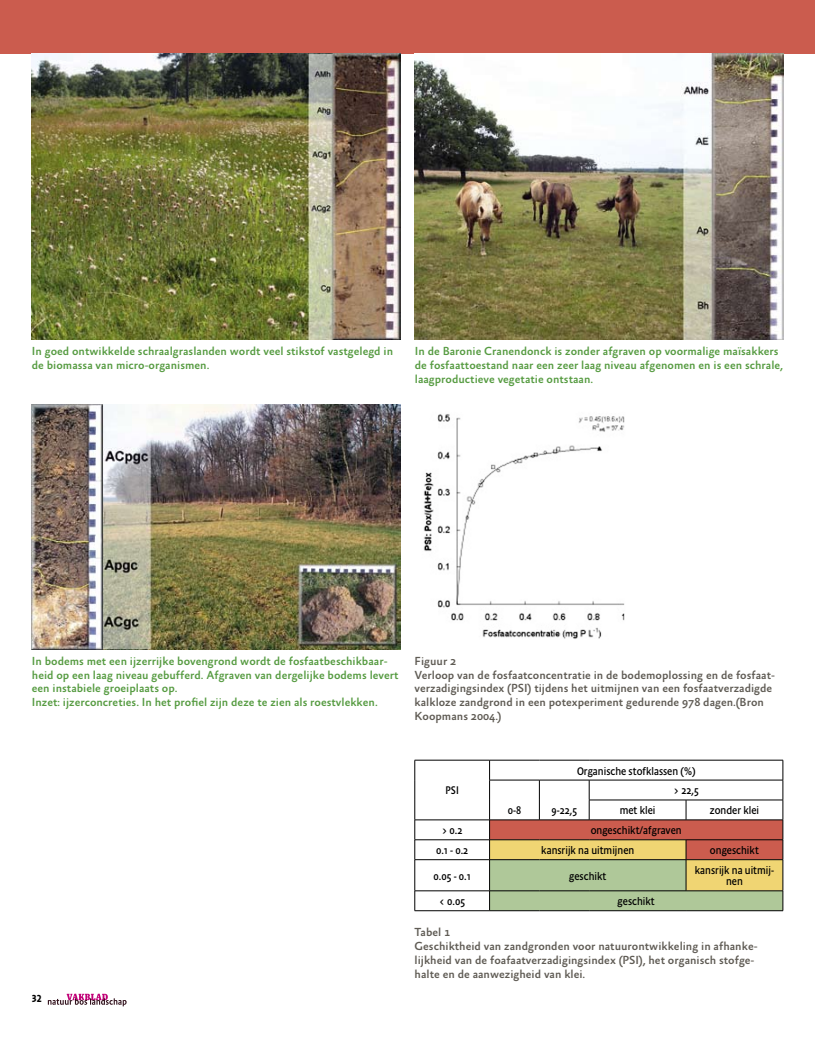
<style>
.page{position:relative;width:815px;height:1046px;background:#fff}
.page>*{position:absolute;margin:0;border:0;box-sizing:border-box;transform-origin:0 0}
.t1{font:500 11.88px/13.8px "Absara Sans";color:#569b41}
.t2{font:500 11.88px/13.8px "Absara Sans";color:#5f5b54}
.t3{font:11.25px/11.2px "Absara Sans Head";color:#000;text-align:center}
.t4{font:500 10.38px "Absara Sans TF Head";color:#000}
</style>
<div class="page">
<svg style="left:48px;top:993px;width:79px;height:13px"></svg>
<div style="left:0;top:0;width:815px;height:53px;background:#cb5c4e"></div>
<img style="left:424px;top:414px;width:201px;height:225px">
<hr style="left:415px;top:819px;width:75px;height:1px;background:#000">
<hr style="left:415px;top:839px;width:75px;height:1px;background:#000">
<hr style="left:415px;top:859px;width:75px;height:1px;background:#000">
<hr style="left:415px;top:890px;width:75px;height:1px;background:#000">
<hr style="left:415px;top:759px;width:75px;height:1px;background:#000">
<hr style="left:490px;top:759px;width:49px;height:1px;background:#000">
<hr style="left:539px;top:759px;width:50px;height:1px;background:#000">
<hr style="left:589px;top:759px;width:97px;height:1px;background:#000">
<hr style="left:686px;top:759px;width:97px;height:1px;background:#000">
<svg style="left:415px;top:760px;width:1px;height:99px"></svg>
<hr style="left:415px;top:859px;width:1px;height:31px;background:#000">
<svg style="left:415px;top:890px;width:1px;height:20px"></svg>
<svg style="left:489px;top:760px;width:295px;height:150px"></svg>
<hr style="left:415px;top:910px;width:75px;height:1px;background:#000">
<hr style="left:490px;top:910px;width:49px;height:1px;background:#000">
<hr style="left:539px;top:910px;width:50px;height:1px;background:#000">
<hr style="left:589px;top:910px;width:97px;height:1px;background:#000">
<hr style="left:686px;top:910px;width:97px;height:1px;background:#000">
<img style="left:32px;top:53px;width:368px;height:286px">
<img style="left:415px;top:53px;width:368px;height:286px">
<img style="left:31px;top:404px;width:369px;height:245px">
<p class="t1" style="left:32px;top:344px;width:363px">In goed ontwikkelde schraalgraslanden wordt veel stikstof vastgelegd in de biomassa van micro-organismen.</p>
<p class="t1" style="left:415px;top:345px;width:370px">In de Baronie Cranendonck is zonder afgraven op voormalige maïsakkers de fosfaattoestand naar een zeer laag niveau afgenomen en is een schrale, laagproductieve vegetatie ontstaan.</p>
<p class="t1" style="left:32px;top:654px;width:368px">In bodems met een ijzerrijke bovengrond wordt de fosfaatbeschikbaar&shy;heid op een laag niveau gebufferd. Afgraven van dergelijke bodems levert een instabiele groeiplaats op.<br>Inzet: ijzerconcreties. In het profiel zijn deze te zien als roestvlekken.</p>
<p class="t2" style="left:415px;top:654px;width:362px">Figuur 2<br>Verloop van de fosfaatconcentratie in de bodemoplossing en de fosfaat&shy;verzadigingsindex (PSI) tijdens het uitmijnen van een fosfaatverzadigde kalkloze zandgrond in een potexperiment gedurende 978 dagen.(Bron Koopmans 2004.)</p>
<p class="t4" style="left:32px;top:991px;width:11px">32</p>
<p class="t3" style="left:445px;top:784px;width:15px">PSI</p>
<p class="t3" style="left:577px;top:765px;width:120px">Organische stofklassen (%)</p>
<p class="t3" style="left:508px;top:804px;width:15px">0-8</p>
<p class="t3" style="left:552px;top:804px;width:27px">9-22,5</p>
<p class="t3" style="left:673px;top:784px;width:27px">&gt; 22,5</p>
<p class="t3" style="left:620px;top:804px;width:37px">met klei</p>
<p class="t3" style="left:710px;top:804px;width:51px">zonder klei</p>
<p class="t3" style="left:442px;top:824px;width:22px">&gt; 0.2</p>
<p class="t3" style="left:591px;top:824px;width:93px">ongeschikt/afgraven</p>
<p class="t3" style="left:436px;top:844px;width:34px">0.1 - 0.2</p>
<p class="t3" style="left:541px;top:844px;width:95px">kansrijk na uitmijnen</p>
<p class="t3" style="left:710px;top:844px;width:50px">ongeschikt</p>
<p class="t3" style="left:434px;top:870px;width:39px">0.05 - 0.1</p>
<p class="t3" style="left:569px;top:870px;width:39px">geschikt</p>
<p class="t3" style="left:695px;top:864px;width:81px">kansrijk na uitmij&shy;nen</p>
<p class="t3" style="left:439px;top:895px;width:27px">&lt; 0.05</p>
<p class="t3" style="left:618px;top:895px;width:39px">geschikt</p>
<p class="t2" style="left:415px;top:925px;width:345px">Tabel 1<br>Geschiktheid van zandgronden voor natuurontwikkeling in afhanke&shy;lijkheid van de foafaatverzadigingsindex (PSI), het organisch stofge&shy;halte en de aanwezigheid van klei.</p>
</div>
